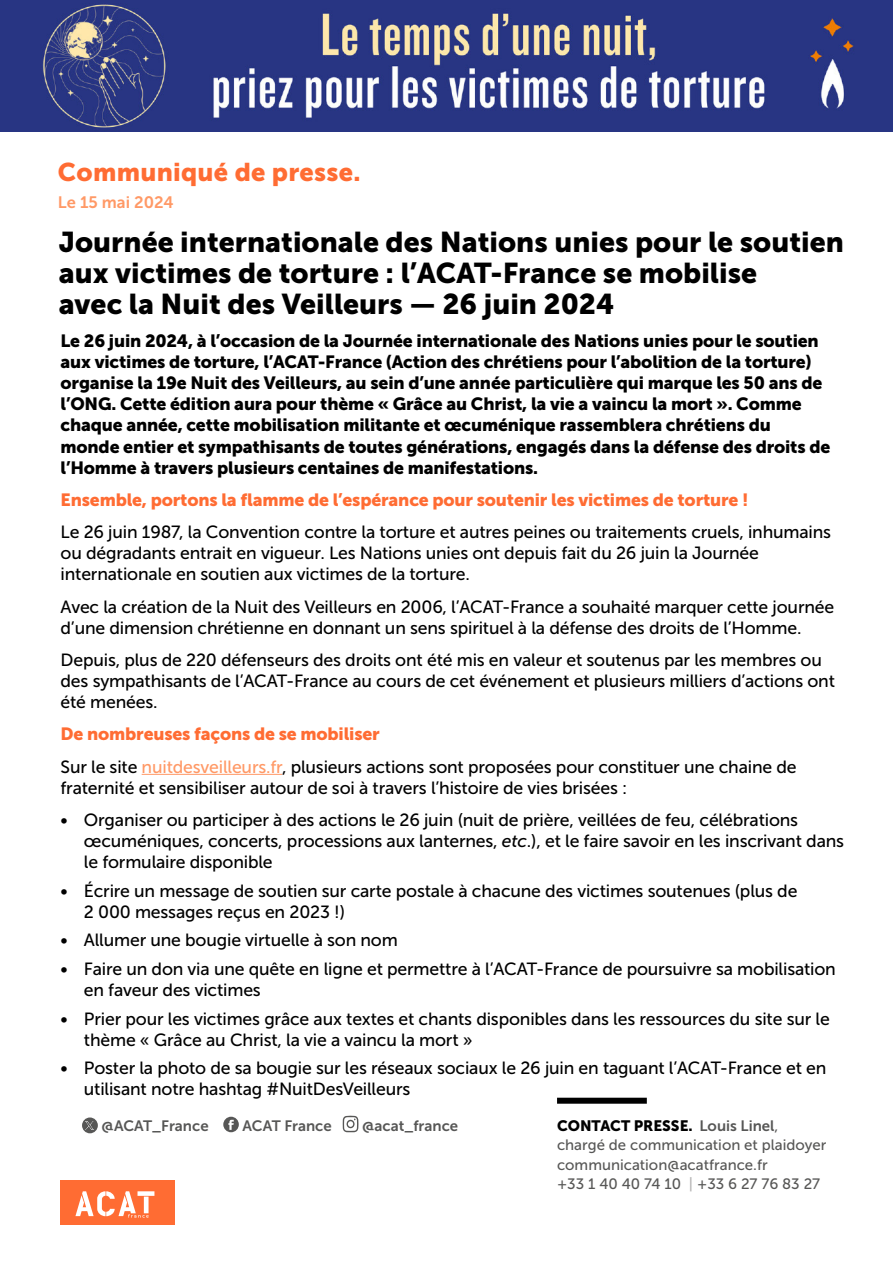
<style>
.page{position:relative;width:893px;height:1263px;background:#fff}
.page>*{position:absolute;margin:0;border:0;box-sizing:border-box;transform-origin:0 0}
.t1{font:28.5px/31px "Museo Sans 900";color:#000}
.t2{font:25.5px "Museo Sans 900";letter-spacing:.01em;color:#ff6c33}
.t3{font:17.7px/21.1px "Museo Sans 500";letter-spacing:-.01em;color:#000}
.t4{font:17.7px/21.1px "Museo Sans 900";letter-spacing:-.01em;color:#000}
.t5{font:17.7px "Museo Sans 900";letter-spacing:-.01em;color:#ff6c33}
.t6{font:16.5px "Museo Sans 700";color:#f96}
.t7{font:15px/19.5px "Museo Sans 500";color:#575756}
.t8{font:15px "Museo Sans 700";color:#575756}
.t9{font:15px "Museo Sans 900";color:#000}
.s1{color:#f96}
.s2{font-style:italic}
.s3{font-family:"Museo Sans 700";color:#575756}
.s4{font-family:"Museo Sans 500";color:#575756}
.s5{color:#b3b2b2}
</style>
<div class="page">
<div style="left:557px;top:1098px;width:90px;height:6px;background:#000"></div>
<div style="left:60px;top:1180px;width:114px;height:44px;background:#ff6c33"></div>
<svg style="left:75px;top:1191px;width:79px;height:27px"></svg>
<hr style="left:142px;top:774px;width:140px;height:1px;background:#f96">
<svg style="left:82px;top:1117px;width:16px;height:16px"></svg>
<div style="left:223px;top:1117px;width:16px;height:15px;background:#575756;border-radius:50%"></div>
<svg style="left:228px;top:1120px;width:6px;height:10px"></svg>
<svg style="left:343px;top:1116px;width:15px;height:16px"></svg>
<svg style="left:85px;top:1121px;width:9px;height:9px"></svg>
<img style="left:0;top:0;width:893px;height:132px">
<h2 class="t2" style="left:58px;top:158px;width:304px">Communiqué de presse.</h2>
<p class="t6" style="left:58px;top:193px;width:117px">Le 15 mai 2024</p>
<h1 class="t1" style="left:59px;top:227px;width:787px">Journée internationale des Nations unies pour le soutien aux victimes de torture : l’ACAT-France se mobilise<br>avec la Nuit des Veilleurs — 26 juin 2024</h1>
<p class="t4" style="left:61px;top:330px;width:771px">Le 26 juin 2024, à l’occasion de la Journée internationale des Nations unies pour le soutien aux victimes de torture, l’ACAT-France (Action des chrétiens pour l’abolition de la torture) organise la 19e Nuit des Veilleurs, au sein d’une année particulière qui marque les 50 ans de l’ONG. Cette édition aura pour thème « Grâce au Christ, la vie a vaincu la mort ». Comme chaque année, cette mobilisation militante et œcuménique rassemblera chrétiens du monde entier et sympathisants de toutes générations, engagés dans la défense des droits de l’Homme à travers plusieurs centaines de manifestations.</p>
<p class="t5" style="left:61px;top:490px;width:690px">Ensemble, portons la flamme de l’espérance pour soutenir les victimes de torture !</p>
<p class="t3" style="left:61px;top:521px;width:772px">Le 26 juin 1987, la Convention contre la torture et autres peines ou traitements cruels, inhumains ou dégradants entrait en vigueur. Les Nations unies ont depuis fait du 26 juin la Journée internationale en soutien aux victimes de la torture.</p>
<p class="t3" style="left:61px;top:596px;width:775px">Avec la création de la Nuit des Veilleurs en 2006, l’ACAT-France a souhaité marquer cette journée d’une dimension chrétienne en donnant un sens spirituel à la défense des droits de l’Homme.</p>
<p class="t3" style="left:61px;top:649px;width:776px">Depuis, plus de 220 défenseurs des droits ont été mis en valeur et soutenus par les membres ou des sympathisants de l’ACAT-France au cours de cet événement et plusieurs milliers d’actions ont été menées.</p>
<p class="t5" style="left:61px;top:724px;width:321px">De nombreuses façons de se mobiliser</p>
<p class="t3" style="left:61px;top:756px;width:738px">Sur le site <span class="s1">nuitdesveilleurs.fr</span>, plusieurs actions sont proposées pour constituer une chaine de fraternité et sensibiliser autour de soi à travers l’histoire de vies brisées :</p>
<p class="t3" style="left:84px;top:809px;width:762px;text-indent:-23px">• Organiser ou participer à des actions le 26 juin (nuit de prière, veillées de feu, célébrations œcuméniques, concerts, processions aux lanternes, <span class="s2">etc</span>.), et le faire savoir en les inscrivant dans le formulaire disponible</p>
<p class="t3" style="left:84px;top:880px;width:715px;text-indent:-23px">• Écrire un message de soutien sur carte postale à chacune des victimes soutenues (plus de<br>2 000 messages reçus en 2023 !)</p>
<p class="t3" style="left:61px;top:930px;width:339px">• Allumer une bougie virtuelle à son nom</p>
<p class="t3" style="left:84px;top:958px;width:753px;text-indent:-23px">• Faire un don via une quête en ligne et permettre à l’ACAT-France de poursuivre sa mobilisation en faveur des victimes</p>
<p class="t3" style="left:84px;top:1008px;width:747px;text-indent:-23px">• Prier pour les victimes grâce aux textes et chants disponibles dans les ressources du site sur le thème « Grâce au Christ, la vie a vaincu la mort »</p>
<p class="t3" style="left:84px;top:1057px;width:744px;text-indent:-23px">• Poster la photo de sa bougie sur les réseaux sociaux le 26 juin en taguant l’ACAT-France et en utilisant notre hashtag #NuitDesVeilleurs</p>
<p class="t8" style="left:102px;top:1118px;width:109px">@ACAT_France</p>
<p class="t8" style="left:242px;top:1118px;width:91px">ACAT France</p>
<p class="t8" style="left:362px;top:1118px;width:98px">@acat_france</p>
<p class="t9" style="left:557px;top:1117px;width:223px">CONTACT PRESSE. <span class="s3">Louis Linel</span><span class="s4">,</span></p>
<p class="t7" style="left:557px;top:1135px;width:271px">chargé de communication et plaidoyer communication@acatfrance.fr<br>+33 1 40 40 74 10 <span class="s5">|</span> +33 6 27 76 83 27</p>
</div>
